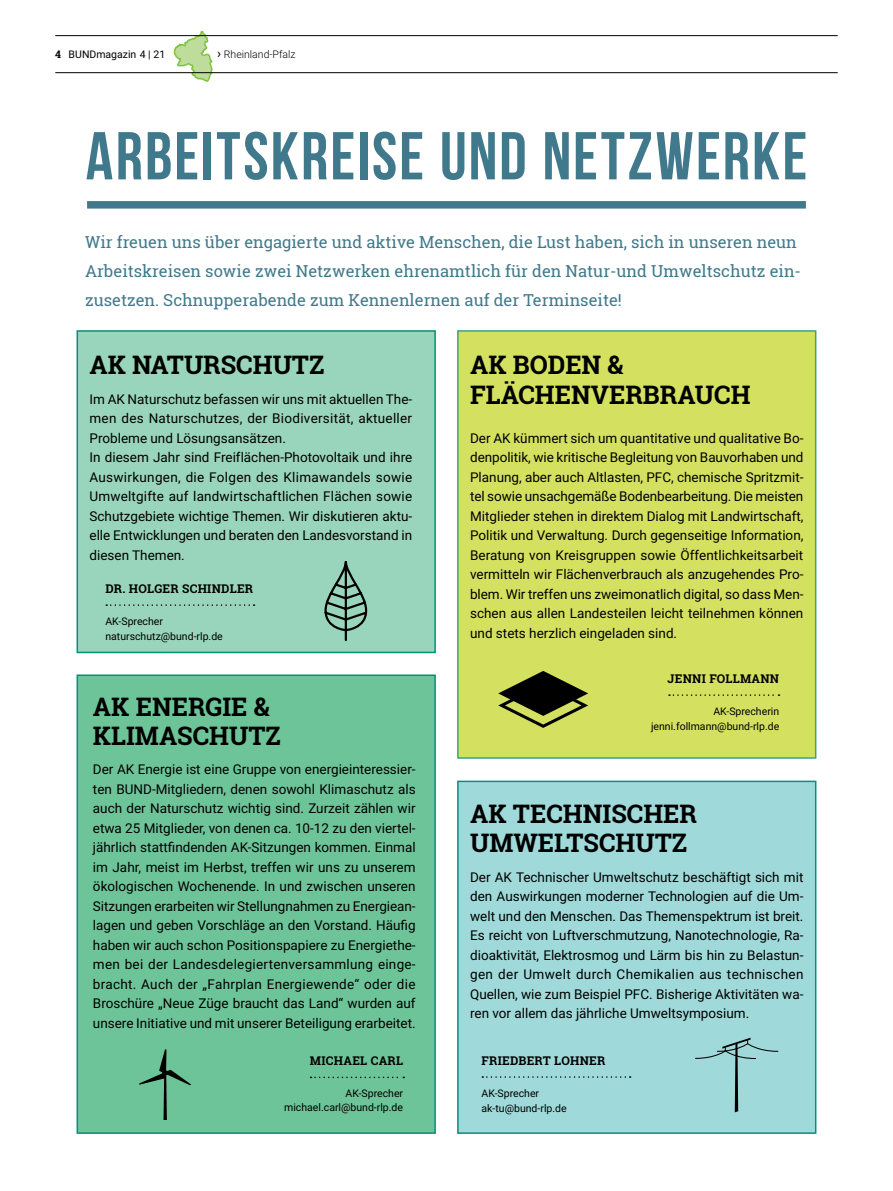
<style>
.page{position:relative;width:893px;height:1191px;background:#fff}
.page>*{position:absolute;margin:0;border:0;box-sizing:border-box;transform-origin:0 0}
.t1{font:700 67.5px "Bebas Neue";letter-spacing:.03em;color:#40798b}
.t2{font:700 25.5px/29.2px "Roboto Slab";color:#000}
.t3{font:16.5px/29.2px "Roboto Slab";color:#40798b}
.t4{font:13.5px/19.5px "Roboto";color:#000;text-align:justify}
.t5{font:700 12px "Roboto Slab";letter-spacing:.02em;color:#000}
.t6{font:10.5px/15px "Roboto";color:#000;text-align:right}
.t7{font:300 10.5px "Roboto";color:#000}
.s1{font-family:"Roboto Slab";font-weight:700}
.s2{font-weight:400;font-size:13.5px}
</style>
<div class="page">
<svg style="left:173px;top:30px;width:41px;height:52px"></svg>
<div style="left:87px;top:201px;width:719px;height:8px;background:#40798b"></div>
<div style="left:457px;top:330px;width:359px;height:428px;background:#d4e160;border:2px solid #3aa28a"></div>
<svg style="left:669px;top:694px;width:110px;height:2px"></svg>
<div style="left:77px;top:674px;width:359px;height:459px;background:#6ec499;border:2px solid #009276"></div>
<svg style="left:311px;top:1076px;width:93px;height:2px"></svg>
<div style="left:77px;top:330px;width:359px;height:323px;background:#99d4bc;border:2px solid #009276"></div>
<svg style="left:324px;top:561px;width:44px;height:80px"></svg>
<div style="left:457px;top:780px;width:359px;height:353px;background:#a0d9d9;border:2px solid #009182"></div>
<svg style="left:482px;top:1076px;width:149px;height:1px"></svg>
<svg style="left:106px;top:604px;width:149px;height:2px"></svg>
<svg style="left:695px;top:1037px;width:83px;height:75px"></svg>
<svg style="left:498px;top:671px;width:90px;height:57px"></svg>
<svg style="left:139px;top:1049px;width:52px;height:70px"></svg>
<hr style="left:55px;top:72px;width:783px;height:1px;background:#000">
<hr style="left:55px;top:35px;width:783px;height:1px;background:#000">
<p class="t6" style="left:55px;top:46px;width:111px"><span class="s1">4</span> BUNDmagazin 4 | 21</p>
<p class="t7" style="left:217px;top:47px;width:80px"><span class="s2">›</span> Rheinland-Pfalz</p>
<h1 class="t1" style="left:86px;top:119px;width:485px">ARBEITSKREISE UND NETZ</h1>
<h1 class="t1" style="left:656px;top:119px;width:69px">WERKE</h1>
<p class="t3" style="left:85px;top:227px;width:717px">Wir freuen uns über engagierte und aktive Menschen, die Lust haben, sich in unseren neun<br>Arbeitskreisen sowie zwei Netzwerken ehrenamtlich für den Natur-und Umweltschutz ein&shy;zusetzen. Schnupperabende zum Kennenlernen auf der Terminseite!</p>
<h2 class="t2" style="left:90px;top:350px;width:236px">AK NATURSCHUTZ</h2>
<p class="t4" style="left:90px;top:389px;width:324px;text-align:left">Im AK Naturschutz befassen wir uns mit aktuellen The&shy;men des Naturschutzes, der Biodiversität, aktueller Probleme und Lösungsansätzen.<br>In diesem Jahr sind Freiflächen-Photovoltaik und ihre Auswirkungen, die Folgen des Klimawandels sowie Umweltgifte auf landwirtschaftlichen Flächen sowie Schutzgebiete wichtige Themen. Wir diskutieren aktu&shy;elle Entwicklungen und beraten den Landesvorstand in diesen Themen.</p>
<p class="t5" style="left:105px;top:580px;width:149px">DR. HOLGER SCHINDLER</p>
<p class="t6" style="left:105px;top:613px;width:119px;text-align:left">AK-Sprecher naturschutz@bund-rlp.de</p>
<h2 class="t2" style="left:93px;top:691px;width:189px">AK ENERGIE &amp;<br>KLIMASCHUTZ</h2>
<p class="t4" style="left:93px;top:759px;width:324px">Der AK Energie ist eine Gruppe von energieinteressier&shy;ten BUND-Mitgliedern, denen sowohl Klimaschutz als auch der Naturschutz wichtig sind. Zurzeit zählen wir etwa 25 Mitglieder, von denen ca. 10-12 zu den viertel&shy;jährlich stattfindenden AK-Sitzungen kommen. Einmal im Jahr, meist im Herbst, treffen wir uns zu unserem ökologischen Wochenende. In und zwischen unseren Sitzungen erarbeiten wir Stellungnahmen zu Energiean&shy;lagen und geben Vorschläge an den Vorstand. Häufig haben wir auch schon Positionspapiere zu Energiethe&shy;men bei der Landesdelegiertenversammlung einge&shy;bracht. Auch der „Fahrplan Energiewende“ oder die Broschüre „Neue Züge braucht das Land“ wurden auf unsere Initiative und mit unserer Beteiligung erarbeitet.</p>
<p class="t5" style="left:310px;top:1052px;width:91px">MICHAEL CARL</p>
<p class="t6" style="left:284px;top:1086px;width:120px;line-height:13.5px">AK-Sprecher michael.carl@bund-rlp.de</p>
<h2 class="t2" style="left:470px;top:350px;width:282px">AK BODEN &amp;<br>FLÄCHENVERBRAUCH</h2>
<p class="t4" style="left:470px;top:428px;width:335px">Der AK kümmert sich um quantitative und qualitative Bo&shy;denpolitik, wie kritische Begleitung von Bauvorhaben und Planung, aber auch Altlasten, PFC, chemische Spritzmit&shy;tel sowie unsachgemäße Bodenbearbeitung. Die meisten Mitglieder stehen in direktem Dialog mit Landwirtschaft, Politik und Verwaltung. Durch gegenseitige Information, Beratung von Kreisgruppen sowie Öffentlichkeitsarbeit vermitteln wir Flächenverbrauch als anzugehendes Pro&shy;blem. Wir treffen uns zweimonatlich digital, so dass Men&shy;schen aus allen Landesteilen leicht teilnehmen können und stets herzlich eingeladen sind.</p>
<p class="t5" style="left:668px;top:670px;width:113px">JENNI FOLLMANN</p>
<p class="t6" style="left:651px;top:703px;width:130px">AK-Sprecherin jenni.follmann@bund-rlp.de</p>
<h2 class="t2" style="left:470px;top:799px;width:229px">AK TECHNISCHER<br>UMWELTSCHUTZ</h2>
<p class="t4" style="left:470px;top:866px;width:335px">Der AK Technischer Umweltschutz beschäftigt sich mit den Auswirkungen moderner Technologien auf die Um&shy;welt und den Menschen. Das Themenspektrum ist breit.<br>Es reicht von Luftverschmutzung, Nanotechnologie, Ra&shy;dioaktivität, Elektrosmog und Lärm bis hin zu Belastun&shy;gen der Umwelt durch Chemikalien aus technischen Quellen, wie zum Beispiel PFC. Bisherige Aktivitäten wa&shy;ren vor allem das jährliche Umweltsymposium.</p>
<p class="t5" style="left:482px;top:1052px;width:125px">FRIEDBERT LOHNER</p>
<p class="t6" style="left:482px;top:1085px;width:87px;text-align:left">AK-Sprecher ak-tu@bund-rlp.de</p>
</div>
